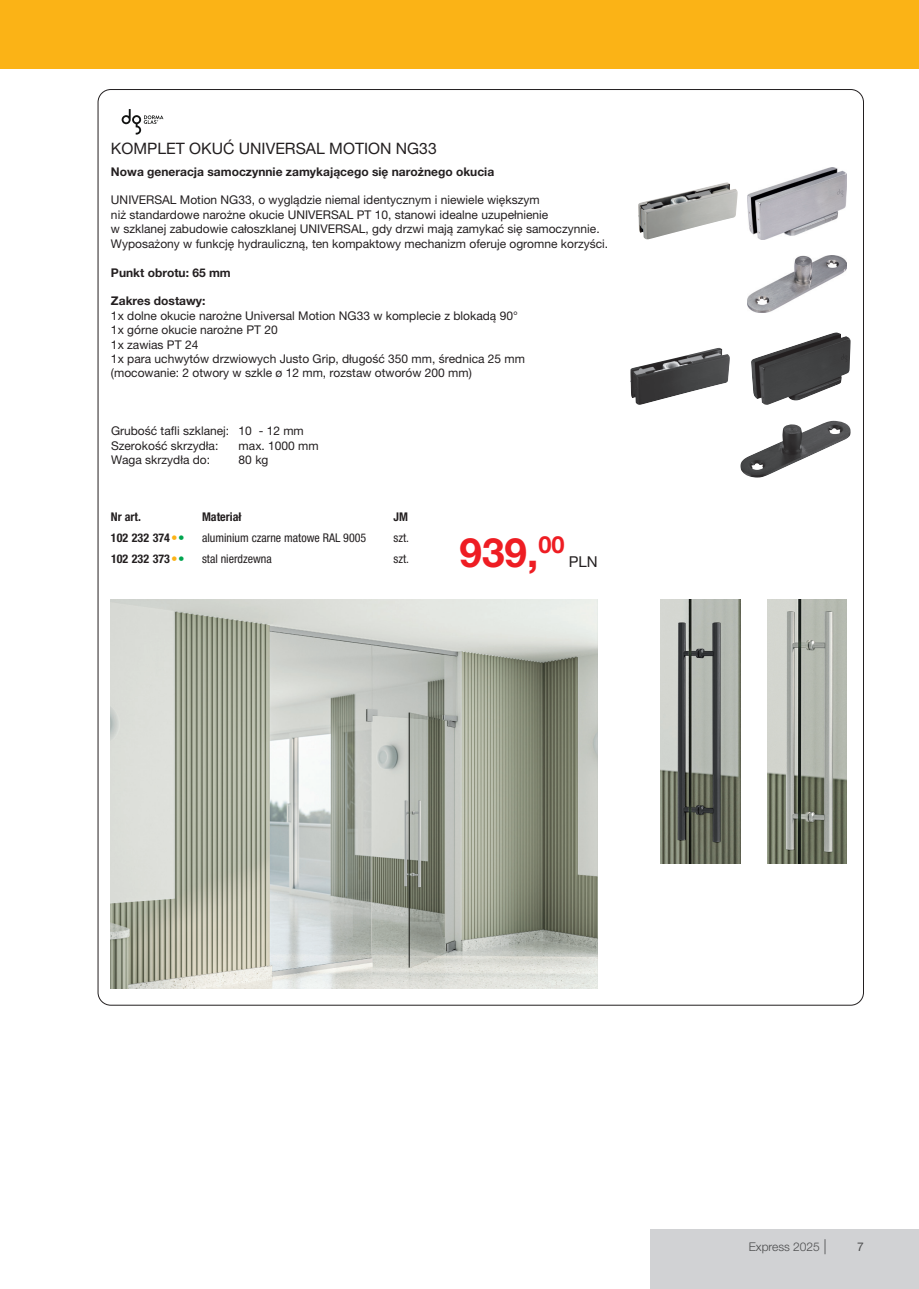
<style>
.page{position:relative;width:919px;height:1289px;background:#fff}
.page>*{position:absolute;margin:0;border:0;box-sizing:border-box;transform-origin:0 0}
.t1{font:700 40.5px "Helvetica Neue LT Pro";color:#ee1d23}
.t2{font:15.75px "Helvetica Neue LT Pro";color:#231f20}
.t3{font:15px "Helvetica Neue LT Pro";color:#231f20}
.t4{font:12px/14.4px "Helvetica Neue LT Pro";color:#231f20}
.t5{font:700 12px "Helvetica Neue LT Pro";color:#231f20}
.t6{font:condensed 12px "Helvetica Neue LT Pro";color:#231f20}
.t7{font:700 condensed 12px "Helvetica Neue LT Pro";color:#231f20}
.t8{font:300 12px "Helvetica Neue LT Pro";color:#4b4c4d}
.t9{font:12px "Helvetica Neue LT Pro";color:#4b4c4d}
.s1{font-size:15px}
</style>
<div class="page">
<div style="left:0;top:0;width:918px;height:68px;background:#fbb316"></div>
<div style="left:651px;top:1229px;width:267px;height:59px;background:#d1d2d4"></div>
<svg style="left:122px;top:109px;width:41px;height:26px"></svg>
<img style="left:747px;top:167px;width:99px;height:72px">
<img style="left:638px;top:182px;width:99px;height:57px">
<img style="left:747px;top:256px;width:99px;height:56px">
<img style="left:751px;top:332px;width:99px;height:73px">
<img style="left:630px;top:348px;width:99px;height:57px">
<img style="left:111px;top:600px;width:486px;height:388px">
<img style="left:767px;top:600px;width:79px;height:263px">
<img style="left:740px;top:421px;width:110px;height:56px">
<img style="left:660px;top:600px;width:80px;height:263px">
<h2 class="t2" style="left:111px;top:139px;width:327px">KOMPLET OKUĆ UNIVERSAL MOTION NG33</h2>
<p class="t5" style="left:111px;top:164px;width:385px">Nowa generacja samoczynnie zamykającego się narożnego okucia</p>
<p class="t4" style="left:111px;top:193px;width:498px">UNIVERSAL Motion NG33, o wyglądzie niemal identycznym i niewiele większym<br>niż standardowe narożne okucie UNIVERSAL PT 10, stanowi idealne uzupełnienie<br>w szklanej zabudowie całoszklanej UNIVERSAL, gdy drzwi mają zamykać się samoczynnie.<br>Wyposażony w funkcję hydrauliczną, ten kompaktowy mechanizm oferuje ogromne korzyści.</p>
<p class="t5" style="left:111px;top:265px;width:121px">Punkt obrotu: 65 mm</p>
<p class="t5" style="left:111px;top:293px;width:96px">Zakres dostawy:</p>
<p class="t4" style="left:111px;top:308px;width:415px">1x dolne okucie narożne Universal Motion NG33 w komplecie z blokadą 90° 1x górne okucie narożne PT 20<br>1x zawias PT 24<br>1x para uchwytów drzwiowych Justo Grip, długość 350 mm, średnica 25 mm (mocowanie: 2 otwory w szkle ø 12 mm, rozstaw otworów 200 mm)</p>
<p class="t4" style="left:111px;top:423px;width:194px">Grubość tafli szklanej: 10 - 12 mm<br>Szerokość skrzydła:</p>
<p class="t4" style="left:238px;top:438px;width:82px">max. 1000 mm</p>
<p class="t4" style="left:111px;top:452px;width:101px">Waga skrzydła do:</p>
<p class="t4" style="left:238px;top:452px;width:31px">80 kg</p>
<p class="t7" style="left:111px;top:509px;width:31px">Nr art.</p>
<p class="t7" style="left:202px;top:509px;width:41px">Materiał</p>
<p class="t7" style="left:393px;top:509px;width:16px">JM</p>
<p class="t7" style="left:111px;top:530px;width:61px">102 232 374</p>
<p class="t6" style="left:202px;top:530px;width:166px">aluminium czarne matowe RAL 9005</p>
<p class="t6" style="left:393px;top:530px;width:17px">szt.</p>
<p class="t7" style="left:111px;top:551px;width:61px">102 232 373</p>
<p class="t6" style="left:202px;top:551px;width:71px">stal nierdzewna</p>
<p class="t6" style="left:393px;top:551px;width:17px">szt.</p>
<h1 class="t1" style="left:459px;top:527px;width:107px">939,<sup>00</sup></h1>
<p class="t3" style="left:568px;top:552px;width:30px">PLN</p>
<p class="t8" style="left:748px;top:1238px;width:79px">Express 2025 <span class="s1">|</span></p>
<p class="t9" style="left:856px;top:1239px;width:8px">7</p>
</div>
